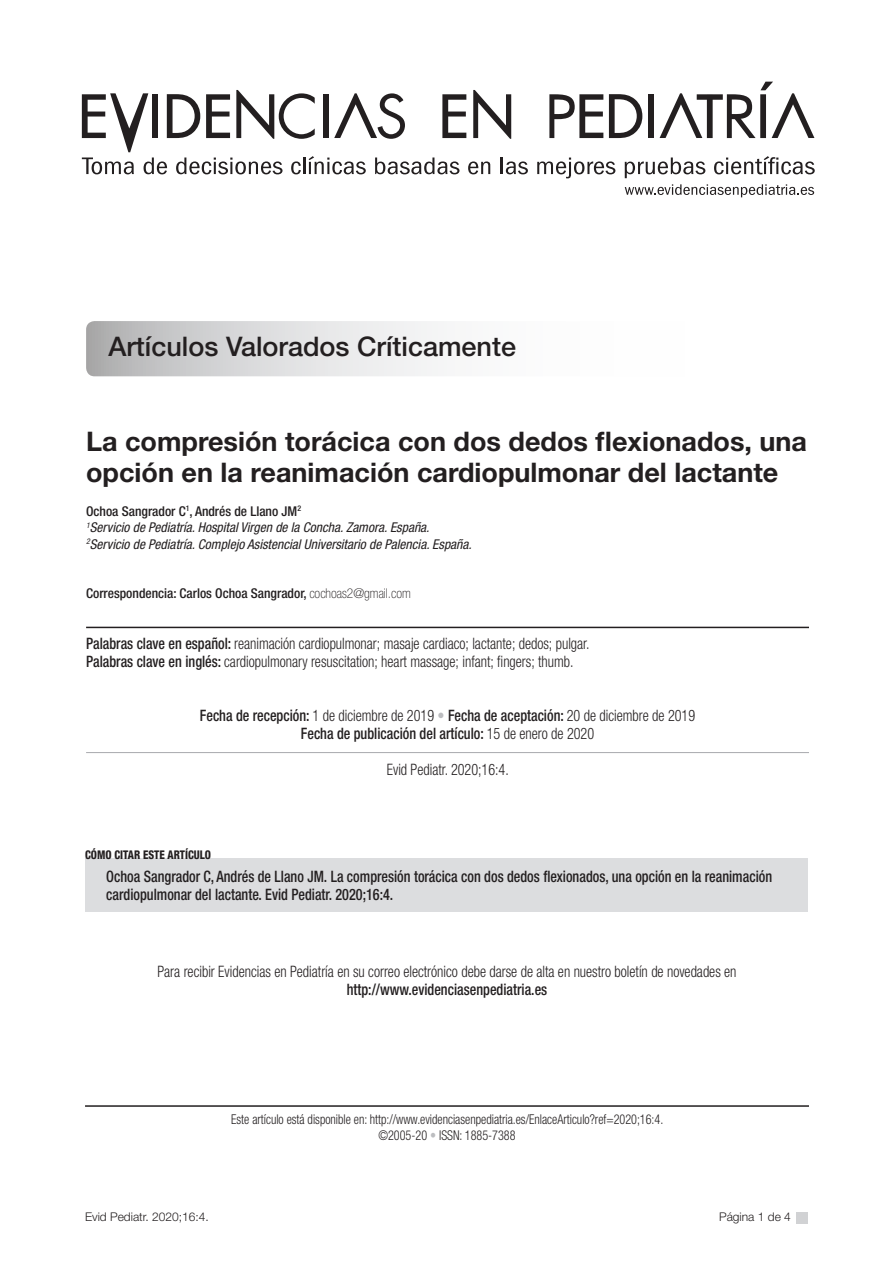
<style>
.page{position:relative;width:893px;height:1263px;background:#fff}
.page>*{position:absolute;margin:0;border:0;box-sizing:border-box;transform-origin:0 0}
.t1{font:700 27px/31.5px "Helvetica Neue LT Std";color:#231f20}
.t2{font:500 27px "Helvetica Neue";color:#231f20}
.t3{font:300 condensed 15.75px "Helvetica Neue LT Std";color:#231f20;scale:.9 1}
.t4{font:500 condensed 15.75px/18px "Helvetica Neue LT Std";color:#231f20;scale:.9 1}
.t5{font:italic condensed 13.5px "Helvetica Neue LT Std";color:#231f20}
.t6{font:300 condensed 13.5px/16.5px "Helvetica Neue LT Std";color:#231f20;text-align:center;scale:.9 1}
.t7{font:500 condensed 13.5px "Helvetica Neue LT Std";color:#231f20}
.t8{font:300 12px "Helvetica Neue";color:#231f20}
.t9{font:800 condensed 12px "Helvetica Neue LT Std";color:#231f20;scale:.9 1}
.s1{font-weight:100}
.s2{font-weight:500}
.s3{color:#bcbdc0}
.s4{font-weight:300}
</style>
<div class="page">
<div style="left:797px;top:1212px;width:11px;height:11px;background:#d1d2d4"></div>
<svg style="left:537px;top:158px;width:78px;height:20px"></svg>
<svg style="left:625px;top:157px;width:80px;height:21px"></svg>
<svg style="left:714px;top:156px;width:101px;height:18px"></svg>
<svg style="left:625px;top:184px;width:189px;height:13px"></svg>
<svg style="left:549px;top:94px;width:54px;height:44px"></svg>
<div style="left:648px;top:94px;width:6px;height:44px;background:#231f20"></div>
<svg style="left:609px;top:94px;width:33px;height:44px"></svg>
<svg style="left:660px;top:82px;width:154px;height:56px"></svg>
<svg style="left:82px;top:90px;width:446px;height:84px"></svg>
<svg style="left:86px;top:321px;width:723px;height:55px"></svg>
<hr style="left:86px;top:627px;width:723px;height:1px;background:#231f20">
<hr style="left:86px;top:752px;width:723px;height:1px;background:#a8a9ad">
<div style="left:85px;top:858px;width:723px;height:54px;background:#dcdddf"></div>
<hr style="left:85px;top:1105px;width:724px;height:2px;background:#231f20">
<p class="t2" style="left:108px;top:330px;width:409px">Artículos Valorados Críticamente</p>
<p class="t1" style="left:86px;top:425px;width:722px">La compresión torácica con dos dedos flexionados, una opción en la reanimación cardiopulmonar del lactante</p>
<p class="t7" style="left:86px;top:503px;width:216px">Ochoa Sangrador C<sup>1</sup>, Andrés de Llano JM<sup>2</sup></p>
<p class="t5" style="left:86px;top:520px;width:345px"><sup>1</sup>Servicio de Pediatría. Hospital Virgen de la Concha. Zamora. España.</p>
<p class="t5" style="left:86px;top:536px;width:387px"><sup>2</sup>Servicio de Pediatría. Complejo Asistencial Universitario de Palencia. España.</p>
<p class="t7" style="left:86px;top:586px;width:326px">Correspondencia: Carlos Ochoa Sangrador, <span class="s1">cochoas2@gmail.com</span></p>
<p class="t3" style="left:86px;top:635px;width:561px"><span class="s2">Palabras clave en español:</span> reanimación cardiopulmonar; masaje cardiaco; lactante; dedos; pulgar.</p>
<p class="t3" style="left:86px;top:653px;width:543px"><span class="s2">Palabras clave en inglés:</span> cardiopulmonary resuscitation; heart massage; infant; fingers; thumb.</p>
<p class="t3" style="left:200px;top:707px;width:552px"><span class="s2">Fecha de recepción:</span> 1 de diciembre de 2019 <span class="s3">•</span> <span class="s2">Fecha de aceptación:</span> 20 de diciembre de 2019</p>
<p class="t4" style="left:301px;top:725px;width:327px">Fecha de publicación del artículo: <span class="s4">15 de enero de 2020</span></p>
<p class="t3" style="left:387px;top:761px;width:137px">Evid Pediatr. 2020;16:4.</p>
<p class="t9" style="left:85px;top:847px;width:141px">CÓMO CITAR ESTE ARTÍCULO</p>
<p class="t4" style="left:106px;top:867px;width:741px">Ochoa Sangrador C, Andrés de Llano JM. La compresión torácica con dos dedos flexionados, una opción en la reanimación cardiopulmonar del lactante. Evid Pediatr. 2020;16:4.</p>
<p class="t3" style="left:157px;top:962px;width:645px">Para recibir Evidencias en Pediatría en su correo electrónico debe darse de alta en nuestro boletín de novedades en</p>
<p class="t4" style="left:347px;top:980px;width:224px">http://www.evidenciasenpediatria.es</p>
<p class="t6" style="left:231px;top:1111px;width:482px">Este artículo está disponible en: http://www.evidenciasenpediatria.es/EnlaceArticulo?ref=2020;16:4. ©2005-20 <span class="s3">•</span> ISSN: 1885-7388</p>
<p class="t8" style="left:85px;top:1210px;width:125px">Evid Pediatr. 2020;16:4.</p>
<p class="t8" style="left:719px;top:1210px;width:73px">Página 1 de 4</p>
</div>
